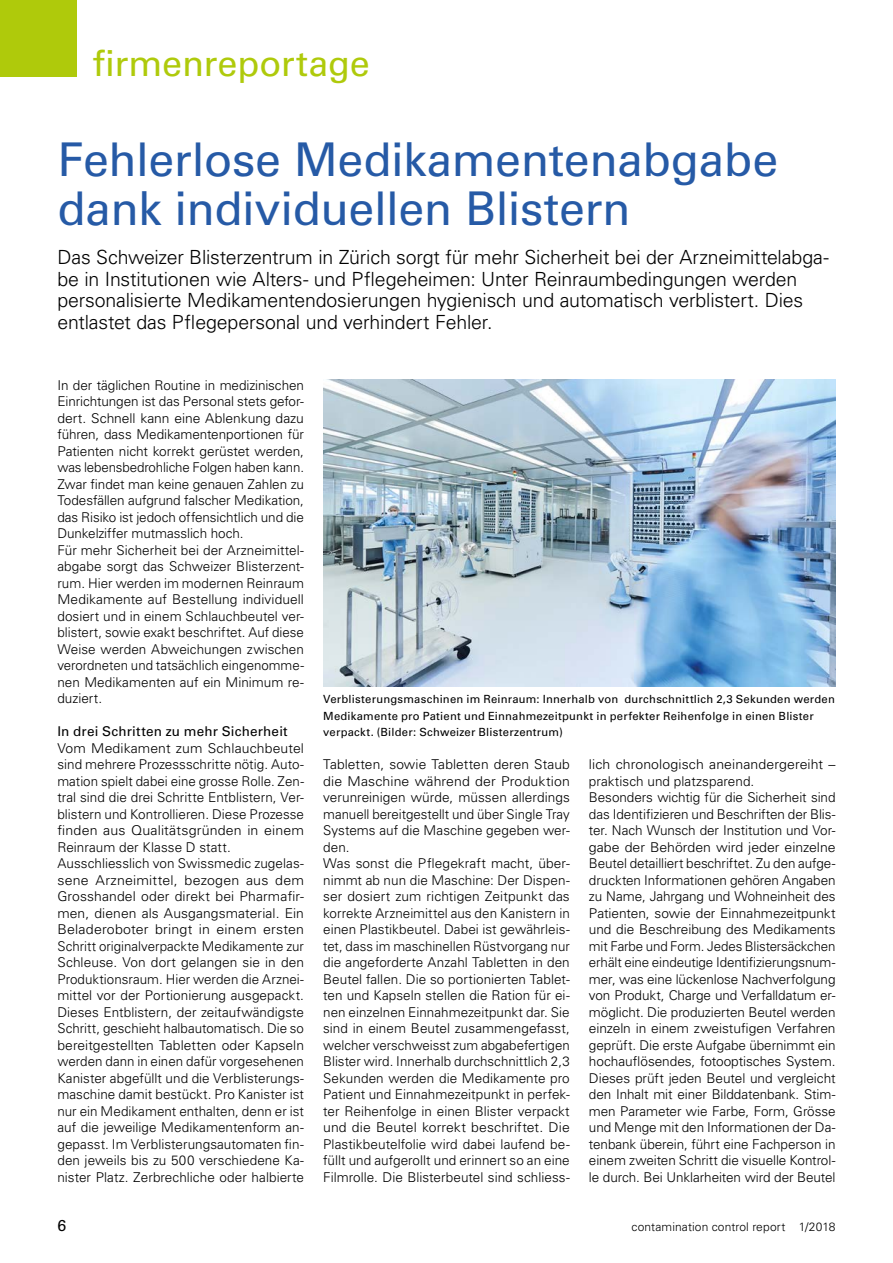
<style>
.page{position:relative;width:893px;height:1263px;background:#fff}
.page>*{position:absolute;margin:0;border:0;box-sizing:border-box;transform-origin:0 0}
.t1{font:46.5px/49.5px "Univers LT Std";letter-spacing:-.01em;color:#265aa6}
.t2{font:36px "Univers";letter-spacing:-.005em;color:#afca0b}
.t3{font:300 19.5px/21.8px "Univers LT Std";letter-spacing:-.01em;color:#000}
.t4{font:15.75px "Univers LT Std";color:#000}
.t5{font:300 13.5px/16.5px "Univers LT Std";color:#000;scale:1.04 1}
.t6{font:300 13.5px/16.5px "Univers LT Std";color:#000}
.t7{font:13.5px "Univers LT Std";letter-spacing:.01em;color:#000}
.t8{font:300 12px "Univers LT Std";letter-spacing:.01em;color:#000}
.t9{font:11.25px/16.5px "Univers LT Std";letter-spacing:.02em;color:#000}
</style>
<div class="page">
<div style="left:0;top:0;width:76px;height:76px;background:#afca0b"></div>
<img style="left:323px;top:380px;width:513px;height:307px">
<h2 class="t2" style="left:93px;top:42px;width:279px">firmenreportage</h2>
<h1 class="t1" style="left:57px;top:135px;width:722px">Fehlerlose Medikamentenabgabe dank individuellen Blistern</h1>
<p class="t3" style="left:57px;top:246px;width:773px">Das Schweizer Blisterzentrum in Zürich sorgt für mehr Sicherheit bei der Arzneimittelabga&shy;be in Institutionen wie Alters- und Pflegeheimen: Unter Reinraumbedingungen werden personalisierte Medikamentendosierungen hygienisch und automatisch verblistert. Dies entlastet das Pflegepersonal und verhindert Fehler.</p>
<p class="t6" style="left:57px;top:377px;width:248px">In der täglichen Routine in medizinischen Einrichtungen ist das Personal stets gefor&shy;dert. Schnell kann eine Ablenkung dazu führen, dass Medikamentenportionen für Patienten nicht korrekt gerüstet werden, was lebensbedrohliche Folgen haben kann.<br>Zwar findet man keine genauen Zahlen zu Todesfällen aufgrund falscher Medikation, das Risiko ist jedoch offensichtlich und die Dunkelziffer mutmasslich hoch.<br>Für mehr Sicherheit bei der Arzneimittel&shy;abgabe sorgt das Schweizer Blisterzent&shy;rum. Hier werden im modernen Reinraum Medikamente auf Bestellung individuell dosiert und in einem Schlauchbeutel ver&shy;blistert, sowie exakt beschriftet. Auf diese Weise werden Abweichungen zwischen verordneten und tatsächlich eingenomme&shy;nen Medikamenten auf ein Minimum re&shy;duziert.</p>
<p class="t7" style="left:57px;top:723px;width:232px">In drei Schritten zu mehr Sicherheit</p>
<p class="t5" style="left:57px;top:740px;width:239px">Vom Medikament zum Schlauchbeutel sind mehrere Prozessschritte nötig. Auto&shy;mation spielt dabei eine grosse Rolle. Zen&shy;tral sind die drei Schritte Entblistern, Ver&shy;blistern und Kontrollieren. Diese Prozesse finden aus Qualitätsgründen in einem Reinraum der Klasse D statt.<br>Ausschliesslich von Swissmedic zugelas&shy;sene Arzneimittel, bezogen aus dem Grosshandel oder direkt bei Pharmafir&shy;men, dienen als Ausgangsmaterial. Ein Beladeroboter bringt in einem ersten Schritt originalverpackte Medikamente zur Schleuse. Von dort gelangen sie in den Produktionsraum. Hier werden die Arznei&shy;mittel vor der Portionierung ausgepackt.<br>Dieses Entblistern, der zeitaufwändigste Schritt, geschieht halbautomatisch. Die so bereitgestellten Tabletten oder Kapseln werden dann in einen dafür vorgesehenen Kanister abgefüllt und die Verblisterungs&shy;maschine damit bestückt. Pro Kanister ist nur ein Medikament enthalten, denn er ist auf die jeweilige Medikamentenform an&shy;gepasst. Im Verblisterungsautomaten fin&shy;den jeweils bis zu 500 verschiedene Ka&shy;nister Platz. Zerbrechliche oder halbierte</p>
<p class="t9" style="left:323px;top:691px;width:513px">Verblisterungsmaschinen im Reinraum: Innerhalb von durchschnittlich 2,3 Sekunden werden<br>Medikamente pro Patient und Einnahmezeitpunkt in perfekter Reihenfolge in einen Blister verpackt. (Bilder: Schweizer Blisterzentrum)</p>
<p class="t6" style="left:323px;top:756px;width:248px">Tabletten, sowie Tabletten deren Staub die Maschine während der Produktion verunreinigen würde, müssen allerdings manuell bereitgestellt und über Single Tray Systems auf die Maschine gegeben wer&shy;den.<br>Was sonst die Pflegekraft macht, über&shy;nimmt ab nun die Maschine: Der Dispen&shy;ser dosiert zum richtigen Zeitpunkt das korrekte Arzneimittel aus den Kanistern in einen Plastikbeutel. Dabei ist gewährleis&shy;tet, dass im maschinellen Rüstvorgang nur die angeforderte Anzahl Tabletten in den Beutel fallen. Die so portionierten Tablet&shy;ten und Kapseln stellen die Ration für ei&shy;nen einzelnen Einnahmezeitpunkt dar. Sie sind in einem Beutel zusammengefasst, welcher verschweisst zum abgabefertigen Blister wird. Innerhalb durchschnittlich 2,3<br>Sekunden werden die Medikamente pro Patient und Einnahmezeitpunkt in perfek&shy;ter Reihenfolge in einen Blister verpackt und die Beutel korrekt beschriftet. Die Plastikbeutelfolie wird dabei laufend be&shy;füllt und aufgerollt und erinnert so an eine Filmrolle. Die Blisterbeutel sind schliess-</p>
<p class="t5" style="left:589px;top:756px;width:239px">lich chronologisch aneinandergereiht – praktisch und platzsparend.<br>Besonders wichtig für die Sicherheit sind das Identifizieren und Beschriften der Blis&shy;ter. Nach Wunsch der Institution und Vor&shy;gabe der Behörden wird jeder einzelne Beutel detailliert beschriftet. Zu den aufge&shy;druckten Informationen gehören Angaben zu Name, Jahrgang und Wohneinheit des Patienten, sowie der Einnahmezeitpunkt und die Beschreibung des Medikaments mit Farbe und Form. Jedes Blistersäckchen erhält eine eindeutige Identifizierungsnum&shy;mer, was eine lückenlose Nachverfolgung von Produkt, Charge und Verfalldatum er&shy;möglicht. Die produzierten Beutel werden einzeln in einem zweistufigen Verfahren geprüft. Die erste Aufgabe übernimmt ein hochauflösendes, fotooptisches System.<br>Dieses prüft jeden Beutel und vergleicht den Inhalt mit einer Bilddatenbank. Stim&shy;men Parameter wie Farbe, Form, Grösse und Menge mit den Informationen der Da&shy;tenbank überein, führt eine Fachperson in einem zweiten Schritt die visuelle Kontrol&shy;le durch. Bei Unklarheiten wird der Beutel</p>
<p class="t4" style="left:57px;top:1216px;width:10px">6</p>
<p class="t8" style="left:632px;top:1220px;width:205px">contamination control report 1/2018</p>
</div>
